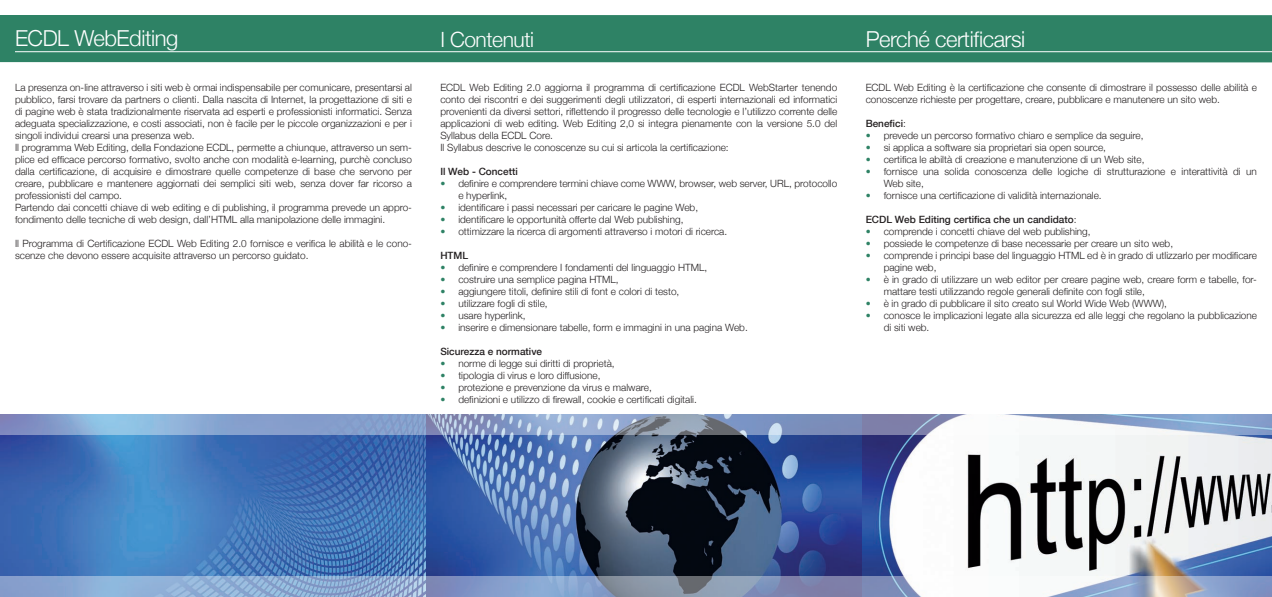
<style>
.page{position:relative;width:1272px;height:597px;background:#fff}
.page>*{position:absolute;margin:0;border:0;box-sizing:border-box;transform-origin:0 0}
.t1{font:300 22px "Helvetica Neue";letter-spacing:-.02em;color:#fff}
.t2{font:300 21px "Helvetica Neue";letter-spacing:-.02em;color:#fff}
.t3{font:300 10px/12px "Helvetica Neue";color:#231f20}
.t4{font:500 10px "Helvetica Neue";color:#231f20}
.s1{font-weight:300}
.s2{color:#2e8265}
</style>
<div class="page">
<img style="left:0;top:435px;width:851px;height:141px">
<div style="left:0;top:15px;width:1272px;height:47px;background:#2e8265"></div>
<hr style="left:15px;top:51px;width:1257px;height:1px;background:#fff">
<img style="left:851px;top:435px;width:421px;height:141px">
<svg style="left:0;top:414px;width:1272px;height:21px;background:#97abcd"></svg>
<svg style="left:0;top:576px;width:1272px;height:21px;background:#9aaccb"></svg>
<p class="t1" style="left:15px;top:25px;width:165px">ECDL WebEditing</p>
<p class="t2" style="left:440px;top:27px;width:95px">I Contenuti</p>
<p class="t1" style="left:865px;top:25px;width:161px">Perché certificarsi</p>
<p class="t3" style="left:865px;top:81px;width:393px">ECDL Web Editing è la certificazione che consente di dimostrare il possesso delle abilità e conoscenze richieste per progettare, creare, pubblicare e manutenere un sito web.</p>
<p class="t4" style="left:865px;top:117px;width:42px">Benefici<span class="s1">:</span></p>
<p class="t3" style="left:865px;top:129px;width:279px"><span class="s2">•</span> prevede un percorso formativo chiaro e semplice da seguire,</p>
<p class="t3" style="left:865px;top:141px;width:242px"><span class="s2">•</span> si applica a software sia proprietari sia open source,</p>
<p class="t3" style="left:865px;top:153px;width:280px"><span class="s2">•</span> certifica le abiltà di creazione e manutenzione di un Web site,</p>
<p class="t3" style="left:883px;top:165px;width:375px;text-indent:-18px"><span class="s2">•</span> fornisce una solida conoscenza delle logiche di strutturazione e interattività di un<br>Web site,</p>
<p class="t3" style="left:865px;top:189px;width:238px"><span class="s2">•</span> fornisce una certificazione di validità internazionale.</p>
<p class="t4" style="left:865px;top:213px;width:212px">ECDL Web Editing certifica che un candidato<span class="s1">:</span></p>
<p class="t3" style="left:865px;top:225px;width:226px"><span class="s2">•</span> comprende i concetti chiave del web publishing,</p>
<p class="t3" style="left:865px;top:237px;width:309px"><span class="s2">•</span> possiede le competenze di base necessarie per creare un sito web,</p>
<p class="t3" style="left:883px;top:249px;width:375px;text-indent:-18px"><span class="s2">•</span> comprende i principi base del linguaggio HTML ed è in grado di utlizzarlo per modificare pagine web,</p>
<p class="t3" style="left:883px;top:273px;width:375px;text-indent:-18px"><span class="s2">•</span> è in grado di utilizzare un web editor per creare pagine web, creare form e tabelle, for&shy;mattare testi utilizzando regole generali definite con fogli stile,</p>
<p class="t3" style="left:865px;top:297px;width:303px"><span class="s2">•</span> è in grado di pubblicare il sito creato sul World Wide Web (WWW),</p>
<p class="t3" style="left:883px;top:309px;width:375px;text-indent:-18px"><span class="s2">•</span> conosce le implicazioni legate alla sicurezza ed alle leggi che regolano la pubblicazione di siti web.</p>
<p class="t3" style="left:15px;top:81px;width:398px;text-align:justify">La presenza on-line attraverso i siti web è ormai indispensabile per comunicare, presentarsi al pubblico, farsi trovare da partners o clienti. Dalla nascita di Internet, la progettazione di siti e di pagine web è stata tradizionalmente riservata ad esperti e professionisti informatici. Senza adeguata specializzazione, e costi associati, non è facile per le piccole organizzazioni e per i singoli individui crearsi una presenza web.</p>
<p class="t3" style="left:15px;top:141px;width:398px;text-align:justify">Il programma Web Editing, della Fondazione ECDL, permette a chiunque, attraverso un sem&shy;plice ed efficace percorso formativo, svolto anche con modalità e-learning, purchè concluso dalla certificazione, di acquisire e dimostrare quelle competenze di base che servono per creare, pubblicare e mantenere aggiornati dei semplici siti web, senza dover far ricorso a professionisti del campo.</p>
<p class="t3" style="left:15px;top:201px;width:398px">Partendo dai concetti chiave di web editing e di publishing, il programma prevede un appro&shy;fondimento delle tecniche di web design, dall’HTML alla manipolazione delle immagini.</p>
<p class="t3" style="left:15px;top:237px;width:398px">Il Programma di Certificazione ECDL Web Editing 2.0 fornisce e verifica le abilità e le cono&shy;scenze che devono essere acquisite attraverso un percorso guidato.</p>
<p class="t3" style="left:440px;top:81px;width:398px;text-align:justify">ECDL Web Editing 2.0 aggiorna il programma di certificazione ECDL WebStarter tenendo conto dei riscontri e dei suggerimenti degli utilizzatori, di esperti internazionali ed informatici provenienti da diversi settori, riflettendo il progresso delle tecnologie e l’utilizzo corrente delle applicazioni di web editing. Web Editing 2,0 si integra pienamente con la versione 5.0 del Syllabus della ECDL Core.</p>
<p class="t3" style="left:440px;top:141px;width:290px">Il Syllabus descrive le conoscenze su cui si articola la certificazione:</p>
<p class="t4" style="left:440px;top:165px;width:79px">Il Web - Concetti</p>
<p class="t3" style="left:458px;top:177px;width:380px;text-indent:-18px"><span class="s2">•</span> definire e comprendere termini chiave come WWW, browser, web server, URL, protocollo e hyperlink,</p>
<p class="t3" style="left:440px;top:201px;width:259px"><span class="s2">•</span> identificare i passi necessari per caricare le pagine Web,</p>
<p class="t3" style="left:440px;top:213px;width:245px"><span class="s2">•</span> identificare le opportunità offerte dal Web publishing,</p>
<p class="t3" style="left:440px;top:225px;width:288px"><span class="s2">•</span> ottimizzare la ricerca di argomenti attraverso i motori di ricerca.</p>
<p class="t4" style="left:440px;top:249px;width:29px">HTML</p>
<p class="t3" style="left:440px;top:261px;width:268px"><span class="s2">•</span> definire e comprendere I fondamenti del linguaggio HTML,</p>
<p class="t3" style="left:440px;top:273px;width:180px"><span class="s2">•</span> costruire una semplice pagina HTML,</p>
<p class="t3" style="left:440px;top:285px;width:240px"><span class="s2">•</span> aggiungere titoli, definire stili di font e colori di testo,</p>
<p class="t3" style="left:440px;top:297px;width:109px"><span class="s2">•</span> utilizzare fogli di stile,</p>
<p class="t3" style="left:440px;top:309px;width:87px"><span class="s2">•</span> usare hyperlink,</p>
<p class="t3" style="left:440px;top:321px;width:309px"><span class="s2">•</span> inserire e dimensionare tabelle, form e immagini in una pagina Web.</p>
<p class="t4" style="left:440px;top:345px;width:103px">Sicurezza e normative</p>
<p class="t3" style="left:440px;top:357px;width:176px"><span class="s2">•</span> norme di legge sui diritti di proprietà,</p>
<p class="t3" style="left:440px;top:369px;width:162px"><span class="s2">•</span> tipologia di virus e loro diffusione,</p>
<p class="t3" style="left:440px;top:381px;width:213px"><span class="s2">•</span> protezione e prevenzione da virus e malware,</p>
<p class="t3" style="left:440px;top:393px;width:258px"><span class="s2">•</span> definizioni e utilizzo di firewall, cookie e certificati digitali.</p>
</div>
